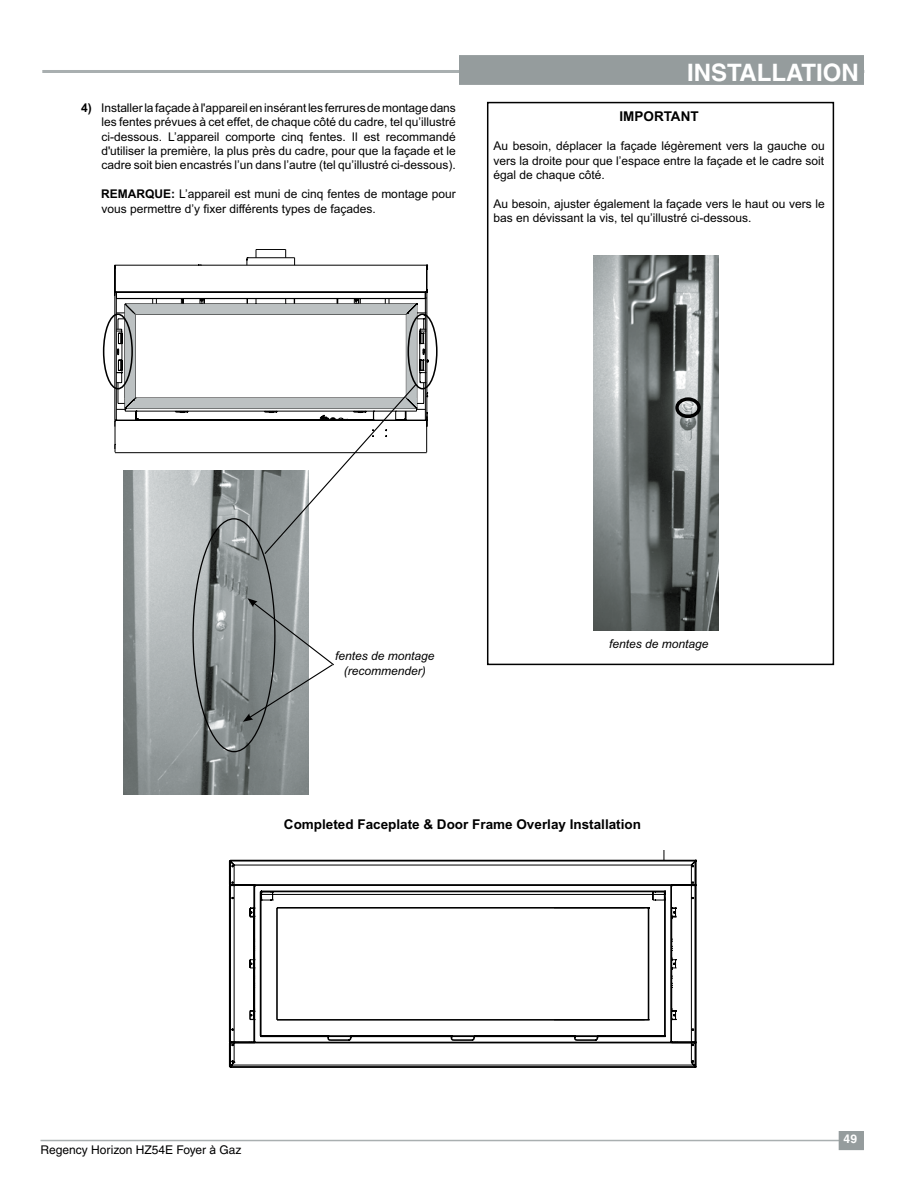
<style>
.page{position:relative;width:918px;height:1188px;background:#fff}
.page>*{position:absolute;margin:0;border:0;box-sizing:border-box;transform-origin:0 0}
.t1{font:700 24px "Helvetica";color:#fff}
.t2{font:700 13.5px "Arial";color:#000}
.t3{font:12px/14.4px "Arial";color:#000;text-align:justify}
.t4{font:italic 12px/14.4px "Arial";color:#000;text-align:center}
.t5{font:12px "Helvetica";color:#000}
.t6{font:700 12px "Helvetica";color:#fff}
.s1{font-weight:700}
.s2{font-family:"Arial"}
</style>
<div class="page">
<hr style="left:42px;top:70px;width:822px;height:3px;background:#a9afb0">
<hr style="left:40px;top:1140px;width:824px;height:1px;background:#a9afb0">
<div style="left:459px;top:55px;width:405px;height:30px;background:#959c9d"></div>
<div style="left:839px;top:1131px;width:25px;height:19px;background:#959c9d"></div>
<div style="left:487px;top:102px;width:347px;height:563px;border:2px solid #000"></div>
<svg style="left:229px;top:1043px;width:467px;height:25px"></svg>
<svg style="left:229px;top:851px;width:467px;height:192px"></svg>
<img style="left:594px;top:255px;width:124px;height:375px">
<div style="left:675px;top:397px;width:26px;height:21px;border:3px solid #000;border-radius:50%"></div>
<img style="left:124px;top:470px;width:184px;height:324px">
<svg style="left:114px;top:249px;width:314px;height:16px"></svg>
<svg style="left:114px;top:265px;width:314px;height:188px"></svg>
<svg style="left:102px;top:299px;width:336px;height:122px"></svg>
<svg style="left:252px;top:383px;width:166px;height:280px"></svg>
<svg style="left:247px;top:598px;width:11px;height:9px"></svg>
<svg style="left:243px;top:663px;width:91px;height:59px"></svg>
<p class="t3" style="left:101px;top:100px;width:356px;text-indent:-20px"><span class="s1">4)</span> Installer la façade à l'appareil en insérant les ferrures de montage dans les fentes prévues à cet effet, de chaque côté du cadre, tel qu’illustré ci-dessous. L’appareil comporte cinq fentes. Il est recommandé d'utiliser la première, la plus près du cadre, pour que la façade et le cadre soit bien encastrés l’un dans l’autre (tel qu’illustré ci-dessous).</p>
<p class="t3" style="left:101px;top:187px;width:356px"><span class="s1">REMARQUE:</span> L’appareil est muni de cinq fentes de montage pour vous permettre d’y fixer différents types de façades.</p>
<h1 class="t1" style="left:687px;top:58px;width:173px">INSTALLATION</h1>
<p class="t2" style="left:620px;top:108px;width:81px">IMPORTANT</p>
<p class="t3" style="left:493px;top:139px;width:333px">Au besoin, déplacer la façade légèrement vers la gauche ou vers la droite pour que l’espace entre la façade et le cadre soit égal de chaque côté.</p>
<p class="t3" style="left:493px;top:197px;width:333px">Au besoin, ajuster également la façade vers le haut ou vers le bas en dévissant la vis, tel qu’illustré ci-dessous.</p>
<p class="t4" style="left:335px;top:649px;width:101px">fentes de montage (recommender)</p>
<p class="t4" style="left:609px;top:637px;width:101px">fentes de montage</p>
<p class="t2" style="left:284px;top:815px;width:359px">Completed Faceplate &amp; Door Frame Overlay Installation</p>
<p class="t5" style="left:40px;top:1143px;width:203px">Regency Horizon HZ54E Foyer <span class="s2">à</span> Gaz</p>
<p class="t6" style="left:844px;top:1132px;width:15px">49</p>
</div>
